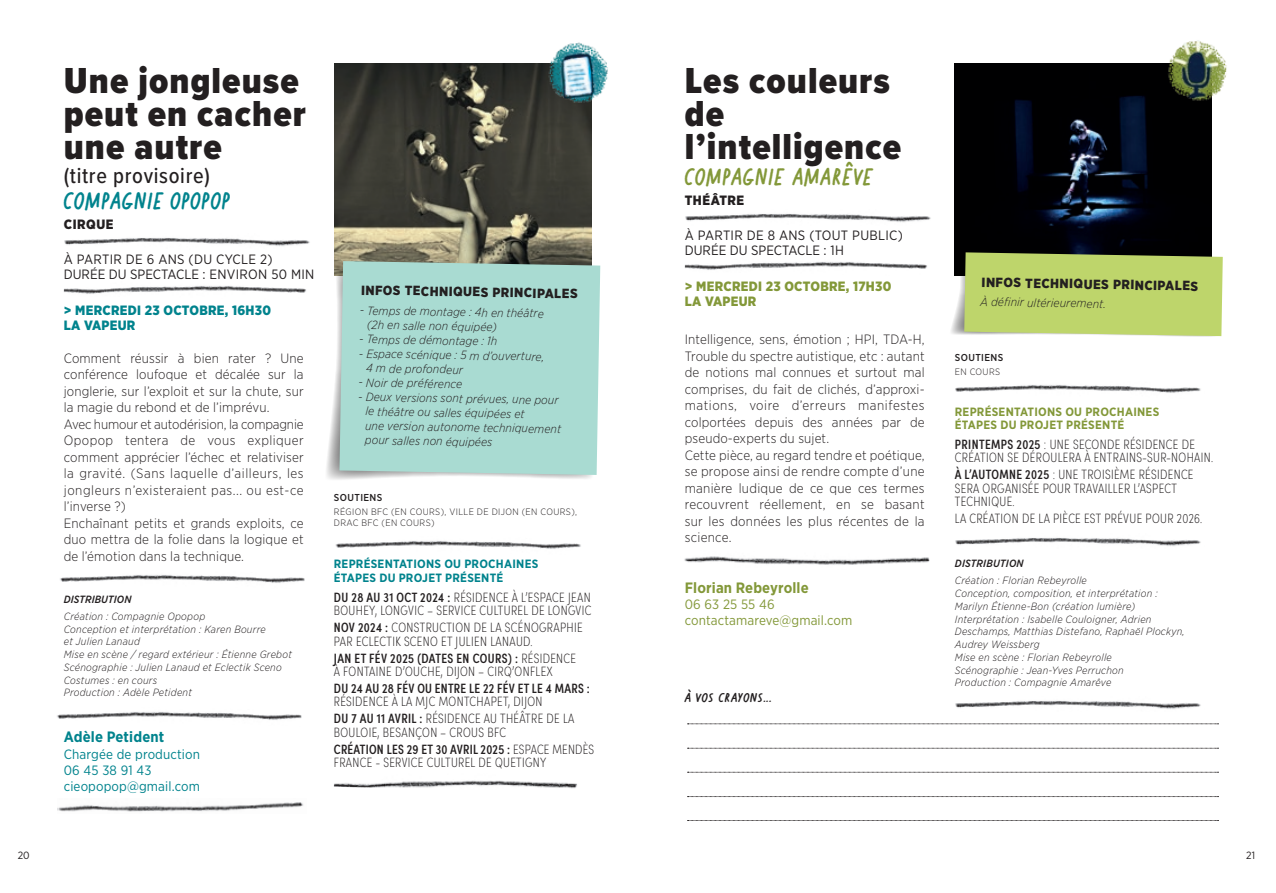
<style>
.page{position:relative;width:1276px;height:893px;background:#fff}
.page>*{position:absolute;margin:0;border:0;box-sizing:border-box;transform-origin:0 0}
.t1{font:900 37.5px/33px "Proxima Nova Cond";letter-spacing:.03em;color:#231f20}
.t2{font:500 22.5px "Proxima Nova Cond";letter-spacing:.03em;color:#231f20}
.nom_compagnie{font:22.5px "Post Box Rough";letter-spacing:.03em;color:#839839}
.nom_compagnie-2{font:22.5px "Post Box Rough";letter-spacing:.02em;color:#00838d}
.nom_contact_2021{font:700 15px "Gotham Narrow";letter-spacing:.01em;color:#839839}
.nom_contact_2021-2{font:700 15px "Gotham Narrow";letter-spacing:.01em;color:#00838d}
.texte_descriptif_21{font:300 13.5px/16.5px "Gotham Narrow";letter-spacing:.01em;color:#231f20;text-align:justify}
.DATE-PAGE{font:200 13.5px/13.5px "Sofia Pro Condensed";letter-spacing:.03em;color:#231f20}
.a_partir_de___2021{font:13.5px/15px "Gotham Narrow";letter-spacing:.015em;color:#231f20}
.DATE-PAGE-2{font:500 13.5px/13.5px "Sofia Pro Condensed";letter-spacing:.02em;color:#231f20}
.contact_2021{font:13.5px/16.2px "Gotham Narrow";letter-spacing:.01em;color:#00838d}
.contact_2021-2{font:13.5px/16.2px "Gotham Narrow";letter-spacing:.01em;color:#839839}
.date_entete_2021{font:900 13.5px/15px "Gotham Narrow";letter-spacing:.02em;color:#839839}
.date_entete_2021-2{font:900 13.5px/15px "Gotham Narrow";letter-spacing:.02em;color:#00838d}
.teatre_objet{font:900 13.5px "Gotham Narrow";letter-spacing:.04em;color:#231f20}
.t3{font:900 13.35px "Gotham Narrow";color:#231f20}
.fiche_recnique_2021{font:italic 300 12px/14.4px "Gotham Narrow";color:#231f20}
.t4{font:700 12px/13.5px "Gotham Narrow";letter-spacing:.02em;color:#839839}
.t5{font:700 12px/13.5px "Gotham Narrow";letter-spacing:.02em;color:#00838d}
.t6{font:12px "Post Box Rough";letter-spacing:.015em;color:#231f20;scale:1.11 1}
.t7{font:italic 300 10.5px/12.8px "Gotham Narrow";letter-spacing:.025em;color:#231f20}
.t8{font:italic 500 10.5px "Gotham Narrow";letter-spacing:.01em;color:#231f20}
.t9{font:10.5px "Gotham Narrow";color:#231f20}
.t10{font:500 10.05px "Gotham Narrow";letter-spacing:.04em;color:#231f20}
.t11{font:300 9.3px/10.9px "Gotham Narrow";letter-spacing:.04em;color:#231f20}
.s1{font-weight:500}
.s2{font-weight:200}
</style>
<div class="page">
<img style="left:955px;top:64px;width:257px;height:188px">
<svg style="left:951px;top:252px;width:271px;height:85px"></svg>
<img style="left:685px;top:214px;width:246px;height:8px">
<img style="left:685px;top:262px;width:242px;height:8px">
<img style="left:955px;top:538px;width:246px;height:8px">
<img style="left:955px;top:701px;width:246px;height:8px">
<img style="left:955px;top:385px;width:246px;height:8px">
<img style="left:684px;top:556px;width:245px;height:9px">
<img style="left:334px;top:64px;width:257px;height:199px">
<img style="left:64px;top:238px;width:246px;height:8px">
<img style="left:64px;top:286px;width:242px;height:8px">
<img style="left:60px;top:575px;width:245px;height:8px">
<img style="left:57px;top:712px;width:244px;height:8px">
<img style="left:57px;top:802px;width:247px;height:10px">
<img style="left:335px;top:541px;width:246px;height:8px">
<img style="left:334px;top:780px;width:243px;height:9px">
<svg style="left:326px;top:263px;width:266px;height:217px"></svg>
<div style="left:339px;top:261px;width:261px;height:214px;background:#a9dbd2"></div>
<img style="left:545px;top:42px;width:63px;height:71px">
<img style="left:1156px;top:40px;width:71px;height:71px">
<svg style="left:687px;top:724px;width:531px;height:1px"></svg>
<svg style="left:687px;top:772px;width:531px;height:1px"></svg>
<svg style="left:687px;top:748px;width:531px;height:1px"></svg>
<svg style="left:687px;top:796px;width:531px;height:1px"></svg>
<svg style="left:687px;top:820px;width:531px;height:1px"></svg>
<p class="t1" style="left:64px;top:64px;width:244px">Une jongleuse peut en cacher une autre</p>
<p class="t2" style="left:64px;top:159px;width:147px">(titre provisoire)</p>
<p class="nom_compagnie-2" style="left:64px;top:185px;width:168px">COMPAGNIE OPOPOP</p>
<p class="teatre_objet" style="left:64px;top:215px;width:51px">CIRQUE</p>
<p class="a_partir_de___2021" style="left:64px;top:252px;width:210px">À PARTIR DE 6 ANS (DU CYCLE 2)</p>
<p class="a_partir_de___2021" style="left:64px;top:267px;width:252px">DURÉE DU SPECTACLE : ENVIRON 50 MIN</p>
<p class="date_entete_2021-2" style="left:64px;top:303px;width:209px">&gt; MERCREDI 23 OCTOBRE, 16H30<br>LA VAPEUR</p>
<p class="texte_descriptif_21" style="left:64px;top:349px;width:241px">Comment réussir à bien rater ? Une conférence loufoque et décalée sur la jonglerie, sur l’exploit et sur la chute, sur la magie du rebond et de l’imprévu.</p>
<p class="texte_descriptif_21" style="left:64px;top:415px;width:241px">Avec humour et autodérision, la compagnie Opopop tentera de vous expliquer comment apprécier l’échec et relativiser la gravité. (Sans laquelle d’ailleurs, les jongleurs n’existeraient pas... ou est-ce l’inverse ?)</p>
<p class="texte_descriptif_21" style="left:64px;top:514px;width:241px">Enchaînant petits et grands exploits, ce duo mettra de la folie dans la logique et de l’émotion dans la technique.</p>
<p class="t8" style="left:64px;top:592px;width:69px">DISTRIBUTION</p>
<p class="t7" style="left:64px;top:609px;width:143px">Création : Compagnie Opopop</p>
<p class="t7" style="left:64px;top:622px;width:203px">Conception et interprétation : Karen Bourre et Julien Lanaud</p>
<p class="t7" style="left:64px;top:648px;width:230px">Mise en scène / regard extérieur : Étienne Grebot</p>
<p class="t7" style="left:64px;top:660px;width:220px">Scénographie : Julien Lanaud et Eclectik Sceno</p>
<p class="t7" style="left:64px;top:673px;width:95px">Costumes : en cours</p>
<p class="t7" style="left:64px;top:686px;width:130px">Production : Adèle Petident</p>
<p class="nom_contact_2021-2" style="left:64px;top:727px;width:102px">Adèle Petident</p>
<p class="contact_2021" style="left:64px;top:745px;width:138px">Chargée de production<br>06 45 38 91 43 cieopopop@gmail.com</p>
<p class="t3" style="left:361px;top:281px;width:218px;rotate:1deg">INFOS TECHNIQUES PRINCIPALES</p>
<p class="fiche_recnique_2021" style="left:367px;top:303px;width:178px;text-indent:-7px;rotate:1deg">- Temps de montage : 4h en théâtre (2h en salle non équipée)</p>
<p class="fiche_recnique_2021" style="left:359px;top:331px;width:140px;rotate:1deg">- Temps de démontage : 1h</p>
<p class="fiche_recnique_2021" style="left:367px;top:346px;width:179px;text-indent:-7px;rotate:1deg">- Espace scénique : 5 m d’ouverture,<br>4 m de profondeur</p>
<p class="fiche_recnique_2021" style="left:359px;top:375px;width:105px;rotate:1deg">- Noir de préférence</p>
<p class="fiche_recnique_2021" style="left:366px;top:389px;width:197px;text-indent:-7px;rotate:1deg">- Deux versions sont prévues, une pour le théâtre ou salles équipées et<br>une version autonome techniquement pour salles non équipées</p>
<p class="t10" style="left:334px;top:491px;width:50px">SOUTIENS</p>
<p class="t11" style="left:334px;top:506px;width:245px">RÉGION BFC (EN COURS), VILLE DE DIJON (EN COURS),<br>DRAC BFC (EN COURS)</p>
<p class="t5" style="left:334px;top:557px;width:206px">REPRÉSENTATIONS OU PROCHAINES<br>ÉTAPES DU PROJET PRÉSENTÉ</p>
<p class="DATE-PAGE" style="left:334px;top:589px;width:259px"><span class="s1">DU 28 AU 31 OCT 2024 :</span> RÉSIDENCE À L’ESPACE JEAN<br>BOUHEY, LONGVIC – SERVICE CULTUREL DE LONGVIC</p>
<p class="DATE-PAGE" style="left:334px;top:620px;width:250px"><span class="s1">NOV 2024 :</span> CONSTRUCTION DE LA SCÉNOGRAPHIE<br>PAR ECLECTIK SCENO ET JULIEN LANAUD.</p>
<p class="DATE-PAGE" style="left:334px;top:650px;width:244px"><span class="s1">JAN ET FÉV 2025 (DATES EN COURS) :</span> RÉSIDENCE<br>À FONTAINE D’OUCHE, DIJON – CIRQ’ONFLEX</p>
<p class="DATE-PAGE-2" style="left:334px;top:681px;width:257px">DU 24 AU 28 FÉV OU ENTRE LE 22 FÉV ET LE 4 MARS :<br><span class="s2">RÉSIDENCE À LA MJC MONTCHAPET, DIJON</span></p>
<p class="DATE-PAGE" style="left:334px;top:711px;width:242px"><span class="s1">DU 7 AU 11 AVRIL :</span> RÉSIDENCE AU THÉÂTRE DE LA<br>BOULOIE, BESANÇON – CROUS BFC</p>
<p class="DATE-PAGE" style="left:334px;top:741px;width:262px"><span class="s1">CRÉATION LES 29 ET 30 AVRIL 2025 :</span> ESPACE MENDÈS<br>FRANCE - SERVICE CULTUREL DE QUETIGNY</p>
<p class="t1" style="left:685px;top:64px;width:218px">Les couleurs de l’intelligence</p>
<p class="nom_compagnie" style="left:685px;top:161px;width:190px">COMPAGNIE AMARÊVE</p>
<p class="teatre_objet" style="left:685px;top:191px;width:61px">THÉÂTRE</p>
<p class="a_partir_de___2021" style="left:685px;top:228px;width:219px">À PARTIR DE 8 ANS (TOUT PUBLIC)<br>DURÉE DU SPECTACLE : 1H</p>
<p class="date_entete_2021" style="left:685px;top:279px;width:208px">&gt; MERCREDI 23 OCTOBRE, 17H30<br>LA VAPEUR</p>
<p class="texte_descriptif_21" style="left:685px;top:331px;width:241px">Intelligence, sens, émotion ; HPI, TDA-H, Trouble du spectre autistique, etc : autant de notions mal connues et surtout mal comprises, du fait de clichés, d’approxi&shy;mations, voire d’erreurs manifestes colportées depuis des années par de pseudo-experts du sujet.</p>
<p class="texte_descriptif_21" style="left:685px;top:446px;width:241px">Cette pièce, au regard tendre et poétique, se propose ainsi de rendre compte d’une manière ludique de ce que ces termes recouvrent réellement, en se basant sur les données les plus récentes de la science.</p>
<p class="nom_contact_2021" style="left:685px;top:578px;width:125px">Florian Rebeyrolle</p>
<p class="contact_2021-2" style="left:685px;top:596px;width:169px">06 63 25 55 46 contactamareve@gmail.com</p>
<p class="t6" style="left:685px;top:689px;width:80px">À VOS CRAYONS...</p>
<p class="t3" style="left:982px;top:273px;width:218px;rotate:1deg">INFOS TECHNIQUES PRINCIPALES</p>
<p class="fiche_recnique_2021" style="left:980px;top:294px;width:127px;rotate:1deg">À défi nir ultérieurement.</p>
<p class="t10" style="left:955px;top:351px;width:50px">SOUTIENS</p>
<p class="t11" style="left:955px;top:366px;width:47px">EN COURS</p>
<p class="t4" style="left:955px;top:404px;width:206px">REPRÉSENTATIONS OU PROCHAINES<br>ÉTAPES DU PROJET PRÉSENTÉ</p>
<p class="DATE-PAGE" style="left:955px;top:437px;width:260px"><span class="s1">PRINTEMPS 2025</span> : UNE SECONDE RÉSIDENCE DE<br>CRÉATION SE DÉROULERA À ENTRAINS-SUR-NOHAIN.</p>
<p class="DATE-PAGE" style="left:955px;top:467px;width:240px"><span class="s1">À L’AUTOMNE 2025</span> : UNE TROISIÈME RÉSIDENCE<br>SERA ORGANISÉE POUR TRAVAILLER L’ASPECT<br>TECHNIQUE.</p>
<p class="DATE-PAGE" style="left:955px;top:511px;width:249px">LA CRÉATION DE LA PIÈCE EST PRÉVUE POUR 2026.</p>
<p class="t8" style="left:955px;top:557px;width:70px">DISTRIBUTION</p>
<p class="t7" style="left:955px;top:574px;width:134px">Création : Florian Rebeyrolle</p>
<p class="t7" style="left:955px;top:587px;width:204px">Conception, composition, et interprétation :<br>Marilyn Étienne-Bon (création lumière)</p>
<p class="t7" style="left:955px;top:612px;width:231px">Interprétation : Isabelle Couloigner, Adrien<br>Deschamps, Matthias Distefano, Raphaël Plockyn,<br>Audrey Weissberg</p>
<p class="t7" style="left:955px;top:650px;width:158px">Mise en scène : Florian Rebeyrolle</p>
<p class="t7" style="left:955px;top:663px;width:170px">Scénographie : Jean-Yves Perruchon</p>
<p class="t7" style="left:955px;top:676px;width:158px">Production : Compagnie Amarêve</p>
<p class="t9" style="left:18px;top:848px;width:13px">20</p>
<p class="t9" style="left:1246px;top:848px;width:10px">21</p>
</div>
